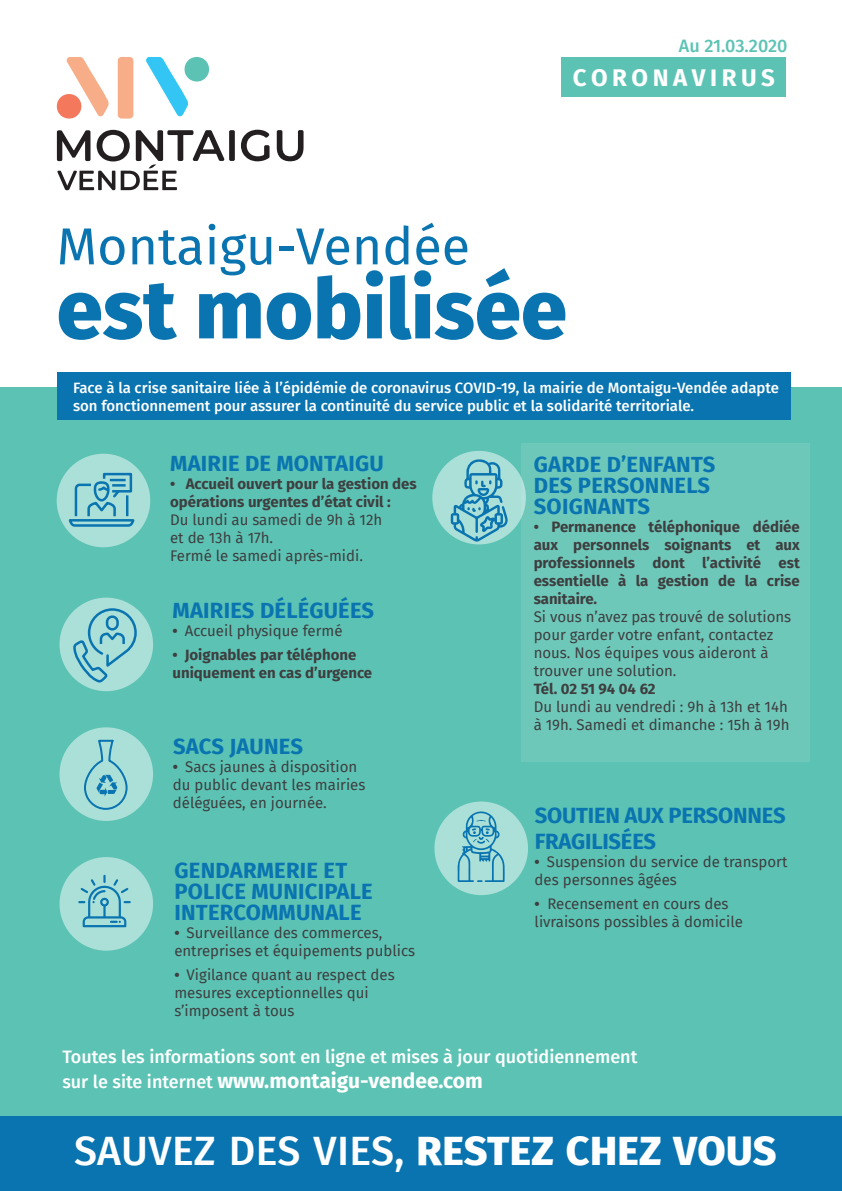
<style>
.page{position:relative;width:842px;height:1191px;background:#fff}
.page>*{position:absolute;margin:0;border:0;box-sizing:border-box;transform-origin:0 0}
.t1{font:800 83px "Fira Sans";color:#0974b0}
.t2{font:52px "Fira Sans";color:#0974b0}
.t3{font:500 41px "Fira Sans";letter-spacing:.005em;color:#fff}
.t4{font:700 24px "Fira Sans";letter-spacing:.19em;color:#fff}
.t5{font:700 22px/21px "Fira Sans";letter-spacing:.01em;color:#0974b0}
.t6{font:700 22px/26.4px "Fira Sans";letter-spacing:-.01em;color:#0974b0}
.t7{font:700 21px "Fira Sans";color:#fff}
.t8{font:500 18px "Fira Sans";color:#fff}
.t9{font:500 18px "Fira Sans";letter-spacing:-.005em;color:#5cc3b4}
.t10{font:15px/18px "Fira Sans";color:#3e3e3f}
.t11{font:700 15px/18px "Fira Sans";color:#3e3e3f}
.t12{font:500 15px/18px "Fira Sans";color:#fff}
.s1{font-weight:700}
.s2{font-weight:500;font-size:18px}
.s3{font-weight:800}
</style>
<div class="page">
<div style="left:0;top:1115px;width:842px;height:76px;background:#0974b0"></div>
<div style="left:0;top:387px;width:842px;height:728px;background:#5cc3b4"></div>
<div style="left:561px;top:57px;width:225px;height:39px;background:#5cc3b4"></div>
<svg style="left:57px;top:130px;width:168px;height:60px"></svg>
<div style="left:229px;top:130px;width:6px;height:31px;background:#231f20;border-radius:2px"></div>
<svg style="left:241px;top:130px;width:29px;height:31px"></svg>
<svg style="left:277px;top:130px;width:27px;height:31px"></svg>
<div style="left:118px;top:57px;width:15px;height:62px;background:#f8ad89;border-radius:4px"></div>
<svg style="left:66px;top:57px;width:43px;height:60px"></svg>
<div style="left:57px;top:94px;width:24px;height:25px;background:#f3785c;border-radius:50%"></div>
<div style="left:184px;top:57px;width:25px;height:25px;background:#5cc3b4;border-radius:50%"></div>
<svg style="left:146px;top:57px;width:42px;height:60px"></svg>
<div style="left:57px;top:454px;width:93px;height:93px;background:#abe0d8;border-radius:50%"></div>
<div style="left:60px;top:597px;width:93px;height:94px;background:#abe0d8;border-radius:50%"></div>
<div style="left:60px;top:727px;width:93px;height:94px;background:#abe0d8;border-radius:50%"></div>
<div style="left:434px;top:801px;width:94px;height:94px;background:#abe0d8;border-radius:50%"></div>
<svg style="left:74px;top:607px;width:64px;height:77px"></svg>
<svg style="left:84px;top:739px;width:44px;height:71px"></svg>
<div style="left:60px;top:857px;width:93px;height:93px;background:#abe0d8;border-radius:50%"></div>
<div style="left:57px;top:373px;width:733px;height:47px;background:#0974b0"></div>
<svg style="left:457px;top:811px;width:48px;height:71px"></svg>
<svg style="left:78px;top:874px;width:53px;height:53px"></svg>
<svg style="left:68px;top:472px;width:67px;height:55px"></svg>
<div style="left:521px;top:443px;width:289px;height:319px;background:#6ec8ba"></div>
<div style="left:432px;top:451px;width:94px;height:93px;background:#abe0d8;border-radius:50%"></div>
<svg style="left:451px;top:459px;width:57px;height:83px"></svg>
<p class="t9" style="left:679px;top:31px;width:110px">Au 21.03.2020</p>
<p class="t4" style="left:573px;top:57px;width:203px">CORONAVIRUS</p>
<p class="t2" style="left:57px;top:207px;width:415px">Montaigu-Vendée</p>
<p class="t1" style="left:57px;top:237px;width:512px">est mobilisée</p>
<p class="t12" style="left:73px;top:378px;width:708px">Face à la crise sanitaire liée à l’épidémie de coronavirus COVID-19, la mairie de Montaigu-Vendée adapte son fonctionnement pour assurer la continuité du service public et la solidarité territoriale.</p>
<p class="t5" style="left:170px;top:452px;width:215px">MAIRIE DE MONTAIGU</p>
<p class="t11" style="left:170px;top:474px;width:248px">• Accueil ouvert pour la gestion des opérations urgentes d’état civil :</p>
<p class="t10" style="left:170px;top:511px;width:214px">Du lundi au samedi de 9h à 12h et de 13h à 17h.<br>Fermé le samedi après-midi.</p>
<p class="t5" style="left:173px;top:598px;width:203px">MAIRIES DÉLÉGUÉES</p>
<p class="t10" style="left:172px;top:622px;width:172px"><span class="s1">•</span> Accueil physique fermé</p>
<p class="t11" style="left:172px;top:645px;width:201px">• Joignables par téléphone uniquement en cas d’urgence</p>
<p class="t5" style="left:173px;top:734px;width:132px">SACS JAUNES</p>
<p class="t10" style="left:173px;top:757px;width:194px"><span class="s1">•</span> Sacs jaunes à disposition du public devant les mairies déléguées, en journée.</p>
<p class="t5" style="left:174px;top:858px;width:200px">GENDARMERIE ET<br>POLICE MUNICIPALE<br>INTERCOMMUNALE</p>
<p class="t10" style="left:174px;top:923px;width:242px"><span class="s1">•</span> Surveillance des commerces, entreprises et équipements publics</p>
<p class="t10" style="left:174px;top:965px;width:222px"><span class="s1">•</span> Vigilance quant au respect des mesures exceptionnelles qui s’imposent à tous</p>
<p class="t5" style="left:534px;top:452px;width:183px">GARDE D’ENFANTS<br>DES PERSONNELS<br>SOIGNANTS</p>
<p class="t11" style="left:534px;top:517px;width:268px;text-align:justify">• Permanence téléphonique dédiée aux personnels soignants et aux professionnels dont l’activité est essentielle à la gestion de la crise sanitaire.</p>
<p class="t10" style="left:534px;top:607px;width:259px">Si vous n’avez pas trouvé de solutions pour garder votre enfant, contactez nous. Nos équipes vous aideront à trouver une solution.</p>
<p class="t10" style="left:534px;top:679px;width:257px"><span class="s1">Tél. 02 51 94 04 62<br></span>Du lundi au vendredi : 9h à 13h et 14h à 19h. Samedi et dimanche : 15h à 19h</p>
<p class="t6" style="left:535px;top:800px;width:252px">SOUTIEN AUX PERSONNES<br>FRAGILISÉES</p>
<p class="t10" style="left:535px;top:852px;width:254px"><span class="s1">•</span> Suspension du service de transport des personnes âgées</p>
<p class="t10" style="left:535px;top:894px;width:210px"><span class="s1">•</span> Recensement en cours des livraisons possibles à domicile</p>
<p class="t8" style="left:62px;top:1041px;width:577px">Toutes les informations sont en ligne et mises à jour quotidiennement</p>
<p class="t7" style="left:62px;top:1062px;width:422px"><span class="s2">sur le site internet</span> www.montaigu-vendee.com</p>
<p class="t3" style="left:74px;top:1118px;width:704px">SAUVEZ DES VIES, <span class="s3">RESTEZ CHEZ VOUS</span></p>
</div>
